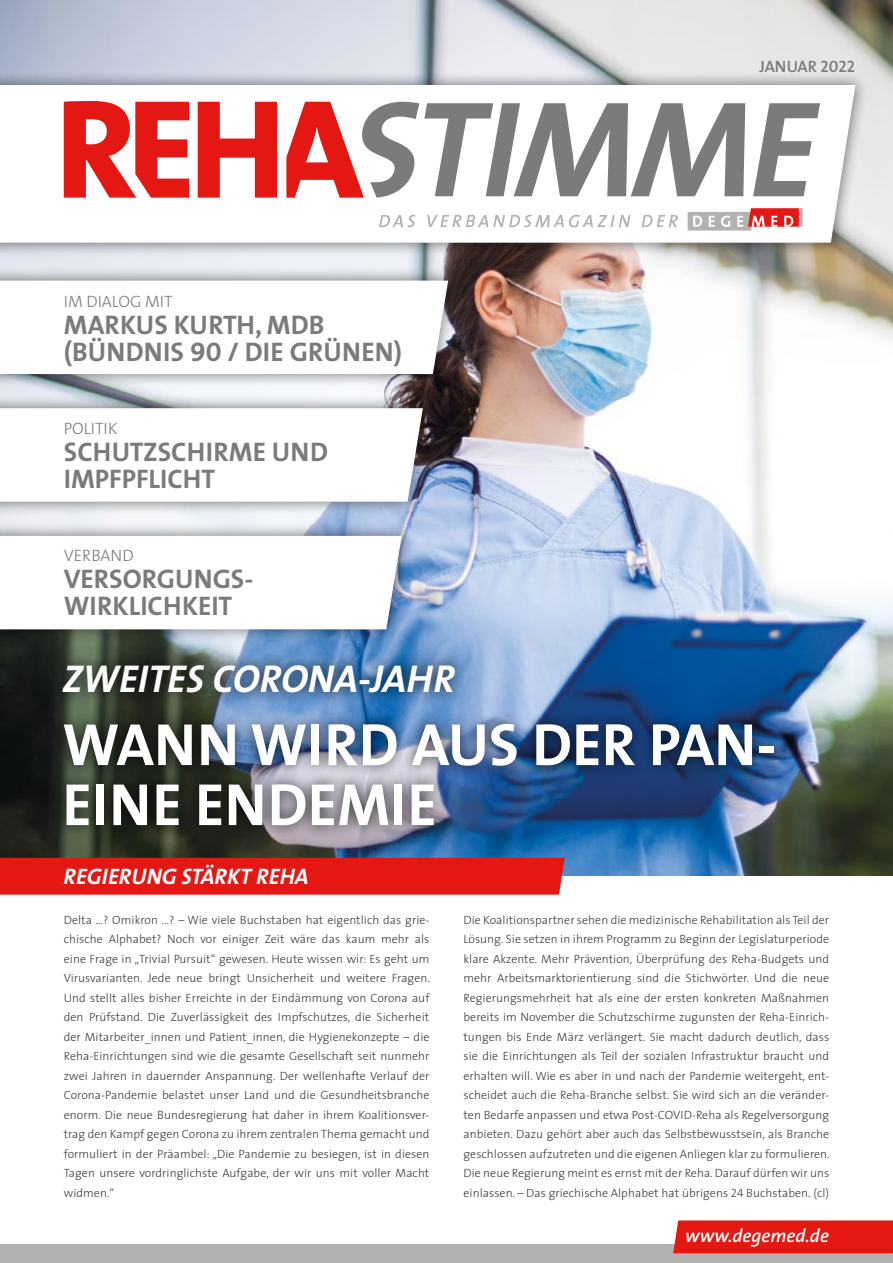
<style>
.page{position:relative;width:893px;height:1263px;background:#fff}
.page>*{position:absolute;margin:0;border:0;box-sizing:border-box;transform-origin:0 0}
.TITEL_Headline{font:60px/60px "The Sans Bold Caps";color:#fff}
.TITEL_Subline{font:italic 700 39px "The Sans";color:#fff}
.TITEL_Teaser_Head{font:27px/27px "The Sans Bold Caps";color:#7c7b7b}
.TITEL_Teaser_Head-2{font:700 27px/27px "The Sans";color:#7c7b7b}
.TITEL_Überschrift_ne{font:italic 700 22.5px "The Sans";color:#fff}
.t1{font:italic 600 18.6px "The Sans";color:#fff}
.TITEL_Teaser_Sub{font:300 16.5px "The Sans";color:#7c7b7b}
.t2{font:600 16.5px "The Sans";color:#7c7b7b}
.TITEL_Grundtext{font:300 12px/19.5px "The Sans";letter-spacing:.005em;color:#3c3c3b;text-align:justify}
.s1{font-family:"The Sans Semi Bold Caps";font-weight:400}
.s2{font-family:"The Sans Light Caps";font-weight:400}
</style>
<div class="page">
<div style="left:0;top:1244px;width:893px;height:19px;background:#b3b2b2"></div>
<div style="left:673px;top:1220px;width:220px;height:33px;background:#e41713"></div>
<img style="left:0;top:0;width:893px;height:875px">
<div style="left:0;top:71px;width:868px;height:185px;background:#000;opacity:.55"></div>
<svg style="left:0;top:85px;width:855px;height:158px"></svg>
<svg style="left:64px;top:101px;width:213px;height:97px"></svg>
<svg style="left:286px;top:102px;width:534px;height:96px"></svg>
<svg style="left:799px;top:208px;width:4px;height:19px"></svg>
<svg style="left:688px;top:208px;width:111px;height:23px"></svg>
<svg style="left:379px;top:215px;width:299px;height:12px"></svg>
<div style="left:50px;top:652px;width:737px;height:186px;background:#000;opacity:.75"></div>
<div style="left:0;top:858px;width:565px;height:37px;background:#e41713"></div>
<div style="left:0;top:522px;width:414px;height:121px;background:#000;opacity:.55"></div>
<svg style="left:0;top:536px;width:402px;height:93px"></svg>
<div style="left:0;top:394px;width:435px;height:121px;background:#000;opacity:.55"></div>
<svg style="left:0;top:408px;width:423px;height:94px"></svg>
<div style="left:0;top:266px;width:461px;height:122px;background:#000;opacity:.55"></div>
<svg style="left:0;top:281px;width:448px;height:93px"></svg>
<p class="TITEL_Teaser_Sub" style="left:64px;top:288px;width:110px">IM DIALOG MIT</p>
<p class="TITEL_Teaser_Head" style="left:64px;top:311px;width:340px">MARKUS KURTH, MDB (BÜNDNIS 90 / DIE GRÜNEN)</p>
<p class="TITEL_Teaser_Sub" style="left:64px;top:415px;width:55px">POLITIK</p>
<p class="TITEL_Teaser_Head-2" style="left:64px;top:438px;width:266px">SCHUTZSCHIRME UND<br>IMPFPFLICHT</p>
<p class="TITEL_Teaser_Sub" style="left:64px;top:542px;width:72px">VERBAND</p>
<p class="TITEL_Teaser_Head" style="left:64px;top:564px;width:191px">VERSORGUNGS-<br>WIRKLICHKEIT</p>
<p class="t2" style="left:760px;top:52px;width:97px">JANUAR <span class="s1">2022</span></p>
<p class="TITEL_Subline" style="left:62px;top:646px;width:394px">ZWEITES CORONA-JAHR</p>
<p class="TITEL_Headline" style="left:62px;top:713px;width:715px">WANN WIRD AUS DER PAN-<br>EINE ENDEMIE</p>
<p class="TITEL_Überschrift_ne" style="left:63px;top:857px;width:247px">REGIERUNG STÄRKT REHA</p>
<p class="TITEL_Grundtext" style="left:64px;top:909px;width:368px">Delta …? Omikron …? – Wie viele Buchstaben hat eigentlich das grie&shy;chische Alphabet? Noch vor einiger Zeit wäre das kaum mehr als eine Frage in „Trivial Pursuit“ gewesen. Heute wissen wir: Es geht um Virusvarianten. Jede neue bringt Unsicherheit und weitere Fragen.<br>Und stellt alles bisher Erreichte in der Eindämmung von Corona auf den Prüfstand. Die Zuverlässigkeit des Impfschutzes, die Sicherheit der Mitarbeiter_innen und Patient_innen, die Hygienekonzepte – die Reha-Einrichtungen sind wie die gesamte Gesellschaft seit nunmehr zwei Jahren in dauernder Anspannung. Der wellenhafte Verlauf der Corona-Pandemie belastet unser Land und die Gesundheitsbranche enorm. Die neue Bundesregierung hat daher in ihrem Koalitionsver&shy;trag den Kampf gegen Corona zu ihrem zentralen Thema gemacht und formuliert in der Präambel: „Die Pandemie zu besiegen, ist in diesen Tagen unsere vordringlichste Aufgabe, der wir uns mit voller Macht widmen.“</p>
<p class="TITEL_Grundtext" style="left:463px;top:909px;width:368px">Die Koalitionspartner sehen die medizinische Rehabilitation als Teil der Lösung. Sie setzen in ihrem Programm zu Beginn der Legislaturperiode klare Akzente. Mehr Prävention, Überprüfung des Reha-Budgets und mehr Arbeitsmarktorientierung sind die Stichwörter. Und die neue Regierungsmehrheit hat als eine der ersten konkreten Maßnahmen bereits im November die Schutzschirme zugunsten der Reha-Einrich&shy;tungen bis Ende März verlängert. Sie macht dadurch deutlich, dass sie die Einrichtungen als Teil der sozialen Infrastruktur braucht und erhalten will. Wie es aber in und nach der Pandemie weitergeht, ent&shy;scheidet auch die Reha-Branche selbst. Sie wird sich an die veränder&shy;ten Bedarfe anpassen und etwa Post-COVID-Reha als Regelversorgung anbieten. Dazu gehört aber auch das Selbstbewusstsein, als Branche geschlossen aufzutreten und die eigenen Anliegen klar zu formulieren.<br>Die neue Regierung meint es ernst mit der Reha. Darauf dürfen wir uns einlassen. – Das griechische Alphabet hat übrigens <span class="s2">24</span> Buchstaben. (cl)</p>
<p class="t1" style="left:685px;top:1220px;width:145px">www.degemed.de</p>
</div>
